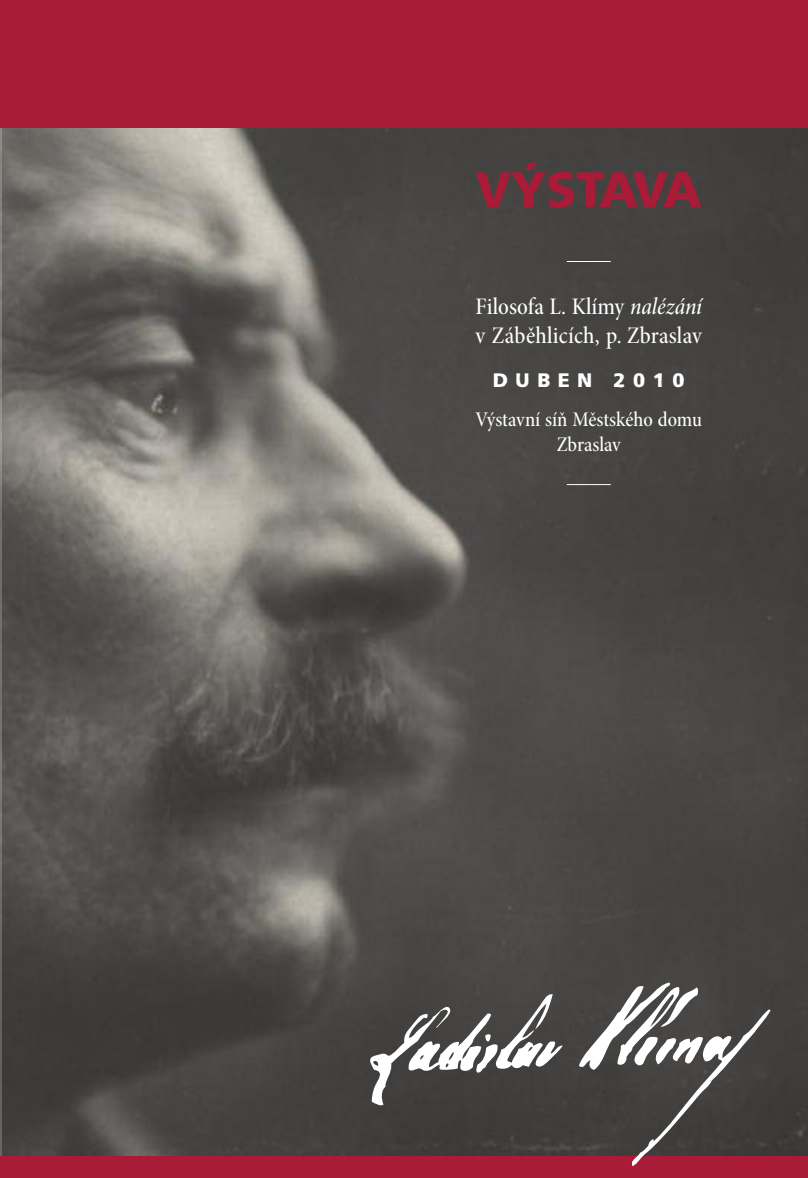
<style>
.page{position:relative;width:808px;height:1178px;background:#fff}
.page>*{position:absolute;margin:0;border:0;box-sizing:border-box;transform-origin:0 0}
.t1{font:49.5px "Cherm Home";letter-spacing:-.05em;color:#a91b36}
.t2{font:24px/28.8px "Minion Pro Medium Cn Subh";letter-spacing:.01em;color:#fff}
.t3{font:21px/25.2px "Minion Pro Medium Cn Subh";letter-spacing:-.005em;color:#fff;text-align:center}
.t4{font:19.5px "Cherm Home";letter-spacing:.385em;color:#fff}
.s1{font-family:"Minion Pro Medium Cn It Subh"}
</style>
<div class="page">
<img style="left:2px;top:128px;width:806px;height:1029px">
<img style="left:0;top:128px;width:2px;height:1029px">
<hr style="left:567px;top:484px;width:44px;height:1px;background:#fff">
<hr style="left:567px;top:261px;width:44px;height:1px;background:#fff">
<div style="left:0;top:1157px;width:808px;height:21px;background:#a91b36"></div>
<svg style="left:370px;top:993px;width:193px;height:114px"></svg>
<svg style="left:579px;top:982px;width:191px;height:184px"></svg>
<div style="left:0;top:0;width:808px;height:128px;background:#a91b36"></div>
<h1 class="t1" style="left:475px;top:160px;width:228px">VÝSTAVA</h1>
<p class="t2" style="left:475px;top:294px;width:228px">Filosofa L. Klímy <span class="s1">nalézání </span>v Záběhlicích, p. Zbraslav</p>
<p class="t4" style="left:493px;top:368px;width:193px">DUBEN 2010</p>
<p class="t3" style="left:475px;top:408px;width:228px">Výstavní síň Městského domu<br>Zbraslav</p>
</div>
